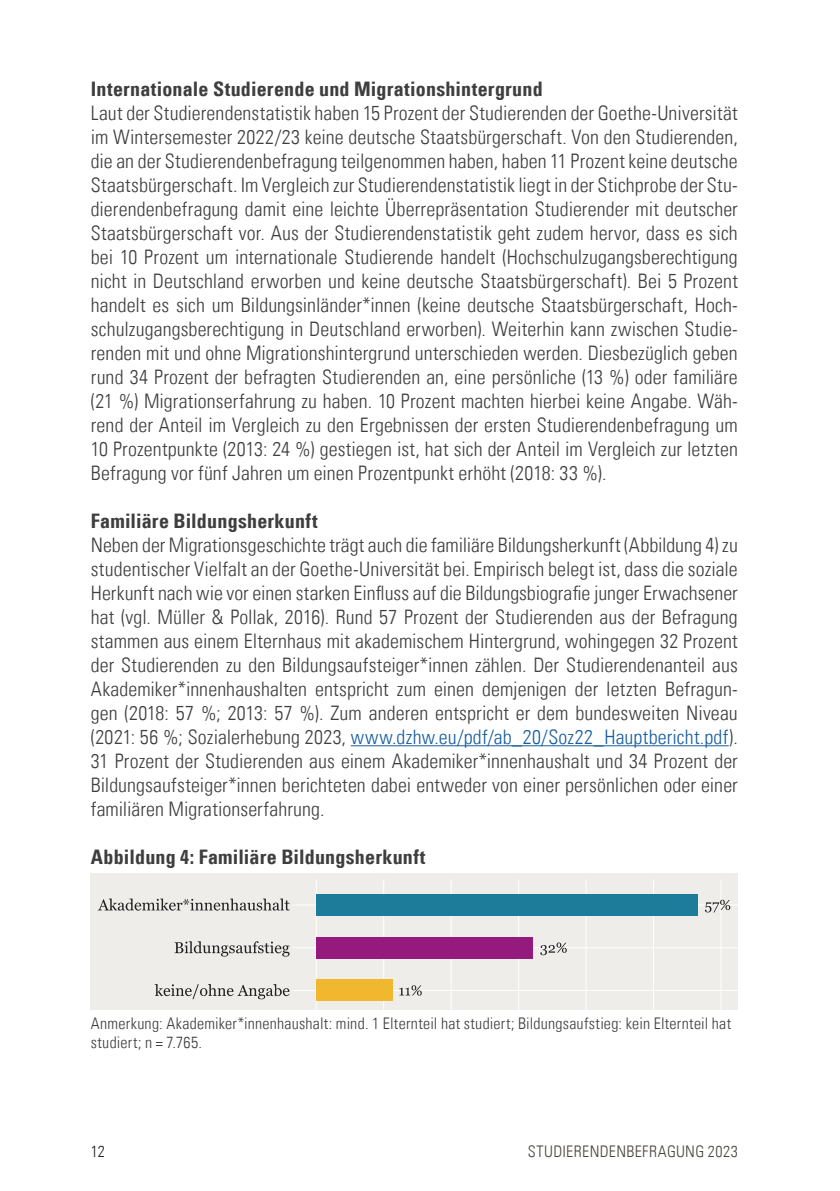
<style>
.page{position:relative;width:840px;height:1191px;background:#fff}
.page>*{position:absolute;margin:0;border:0;box-sizing:border-box;transform-origin:0 0}
.Copy{font:20px/24px "Univers Com 47 Light Cond";letter-spacing:.005em;color:#3e3e3f;text-align:justify}
.Copy_bold{font:20px "Univers Com 67 Bold Cond";letter-spacing:.01em;color:#3e3e3f}
.Anmerkung{font:16px/19.2px "Univers Com 47 Light Cond";letter-spacing:.015em;color:#3e3e3f}
.t1{font:16px "Univers Com 47 Light Cond";letter-spacing:.02em;color:#494641}
.t2{font:16px "Univers Com 47 Light Cond";color:#231f20}
.s1{color:#175d9e}
</style>
<div class="page">
<hr style="left:350px;top:745px;width:378px;height:1px;background:#175d9e">
<div style="left:91px;top:873px;width:646px;height:136px;background:#eeede9"></div>
<hr style="left:383px;top:879px;width:1px;height:130px;background:#fff">
<hr style="left:518px;top:879px;width:1px;height:130px;background:#fff">
<hr style="left:652px;top:879px;width:1px;height:130px;background:#fff">
<hr style="left:292px;top:990px;width:445px;height:1px;background:#fff">
<hr style="left:292px;top:947px;width:445px;height:1px;background:#fff">
<hr style="left:292px;top:904px;width:445px;height:1px;background:#fff">
<hr style="left:316px;top:879px;width:1px;height:130px;background:#fff">
<hr style="left:450px;top:879px;width:1px;height:130px;background:#fff">
<hr style="left:585px;top:879px;width:1px;height:130px;background:#fff">
<hr style="left:720px;top:879px;width:1px;height:130px;background:#fff">
<div style="left:316px;top:937px;width:216px;height:21px;background:#941a7d"></div>
<div style="left:316px;top:894px;width:381px;height:21px;background:#1c7c9a"></div>
<div style="left:316px;top:979px;width:77px;height:22px;background:#f1b72e"></div>
<svg style="left:540px;top:942px;width:26px;height:14px"></svg>
<svg style="left:704px;top:899px;width:25px;height:14px"></svg>
<svg style="left:399px;top:985px;width:22px;height:11px"></svg>
<svg style="left:154px;top:984px;width:135px;height:15px"></svg>
<svg style="left:174px;top:941px;width:116px;height:15px"></svg>
<svg style="left:98px;top:898px;width:191px;height:13px"></svg>
<p class="Copy_bold" style="left:91px;top:77px;width:453px">Internationale Studierende und Migrationshintergrund</p>
<p class="Copy" style="left:91px;top:101px;width:648px">Laut der Studierendenstatistik haben 15 Prozent der Studierenden der Goethe-Universität im Wintersemester 2022/23 keine deutsche Staatsbürgerschaft. Von den Studierenden, die an der Studierendenbefragung teilgenommen haben, haben 11 Prozent keine deutsche Staatsbürgerschaft. Im Vergleich zur Studierendenstatistik liegt in der Stichprobe der Stu&shy;dierendenbefragung damit eine leichte Überrepräsentation Studierender mit deutscher Staatsbürgerschaft vor. Aus der Studierendenstatistik geht zudem hervor, dass es sich bei 10 Prozent um internationale Studierende handelt (Hochschulzugangsberechtigung nicht in Deutschland erworben und keine deutsche Staatsbürgerschaft). Bei 5 Prozent handelt es sich um Bildungsinländer*innen (keine deutsche Staatsbürgerschaft, Hoch&shy;schulzugangsberechtigung in Deutschland erworben). Weiterhin kann zwischen Studie&shy;renden mit und ohne Migrationshintergrund unterschieden werden. Diesbezüglich geben rund 34 Prozent der befragten Studierenden an, eine persönliche (13 %) oder familiäre (21 %) Migrationserfahrung zu haben. 10 Prozent machten hierbei keine Angabe. Wäh&shy;rend der Anteil im Vergleich zu den Ergebnissen der ersten Studierendenbefragung um 10 Prozentpunkte (2013: 24 %) gestiegen ist, hat sich der Anteil im Vergleich zur letzten Befragung vor fünf Jahren um einen Prozentpunkt erhöht (2018: 33 %).</p>
<p class="Copy_bold" style="left:91px;top:509px;width:228px">Familiäre Bildungsherkunft</p>
<p class="Copy" style="left:91px;top:533px;width:648px">Neben der Migrationsgeschichte trägt auch die familiäre Bildungsherkunft (Abbildung 4) zu studentischer Vielfalt an der Goethe-Universität bei. Empirisch belegt ist, dass die soziale Herkunft nach wie vor einen starken Einfluss auf die Bildungsbiografie junger Erwachsener hat (vgl. Müller &amp; Pollak, 2016). Rund 57 Prozent der Studierenden aus der Befragung stammen aus einem Elternhaus mit akademischem Hintergrund, wohingegen 32 Prozent der Studierenden zu den Bildungsaufsteiger*innen zählen. Der Studierendenanteil aus Akademiker*innenhaushalten entspricht zum einen demjenigen der letzten Befragun&shy;gen (2018: 57 %; 2013: 57 %). Zum anderen entspricht er dem bundesweiten Niveau (2021: 56 %; Sozialerhebung 2023, <span class="s1">www.dzhw.eu/pdf/ab_20/Soz22_Hauptbericht.pdf</span>).<br>31 Prozent der Studierenden aus einem Akademiker*innenhaushalt und 34 Prozent der Bildungsaufsteiger*innen berichteten dabei entweder von einer persönlichen oder einer familiären Migrationserfahrung.</p>
<p class="Copy_bold" style="left:91px;top:845px;width:336px">Abbildung 4: Familiäre Bildungsherkunft</p>
<p class="Anmerkung" style="left:91px;top:1013px;width:641px">Anmerkung: Akademiker*innenhaushalt: mind. 1 Elternteil hat studiert; Bildungsaufstieg: kein Elternteil hat studiert; n = 7.765.</p>
<p class="t2" style="left:91px;top:1142px;width:16px">12</p>
<p class="t1" style="left:527px;top:1142px;width:211px">STUDIERENDENBEFRAGUNG 2023</p>
</div>
